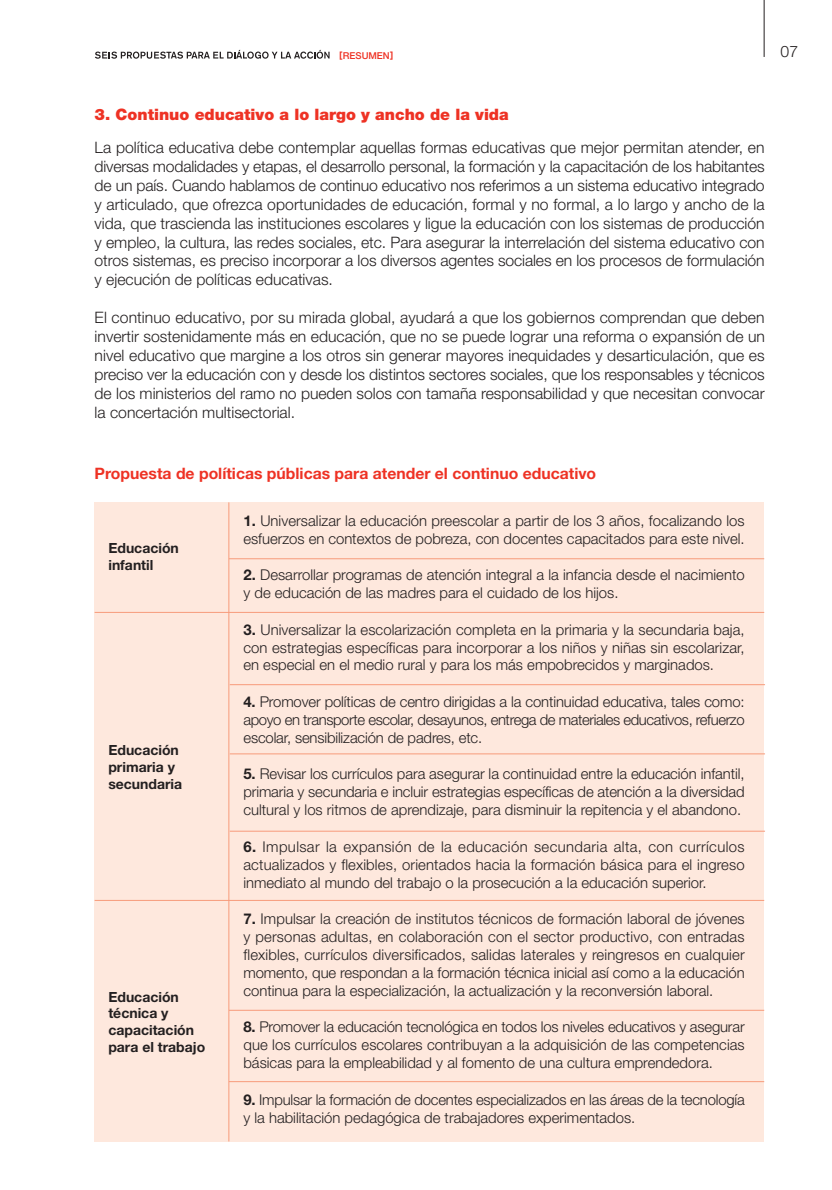
<style>
.page{position:relative;width:832px;height:1190px;background:#fff}
.page>*{position:absolute;margin:0;border:0;box-sizing:border-box;transform-origin:0 0}
.t1{font:300 15.75px/18.9px "Helvetica Neue";color:#231f20;text-align:justify}
.t2{font:700 15.75px "Helvetica Neue";color:#ee3224}
.t3{font:900 15.75px "Helvetica Neue";color:#ee3224}
.t4{font:300 14.88px/17.8px "Helvetica Neue";color:#231f20;text-align:justify}
.t5{font:700 14px/16.8px "Helvetica Neue";color:#231f20}
.t6{font:500 9.45px "Helvetica Neue";color:#ee3224}
.s1{font-family:"DIN";font-weight:700}
.s2{font-weight:700}
</style>
<div class="page">
<div style="left:95px;top:502px;width:669px;height:639px;background:#fee8dd"></div>
<hr style="left:229px;top:1010px;width:535px;height:1px;background:#f79b7b">
<hr style="left:229px;top:1081px;width:535px;height:1px;background:#f79b7b">
<svg style="left:95px;top:50px;width:235px;height:9px"></svg>
<hr style="left:764px;top:0;width:1px;height:57px;background:#231f20">
<hr style="left:228px;top:502px;width:1px;height:639px;background:#f79b7b">
<hr style="left:95px;top:612px;width:669px;height:1px;background:#f79b7b">
<hr style="left:95px;top:900px;width:669px;height:1px;background:#f79b7b">
<hr style="left:229px;top:558px;width:535px;height:1px;background:#f79b7b">
<hr style="left:230px;top:753px;width:535px;height:1px;background:#f79b7b">
<hr style="left:230px;top:684px;width:535px;height:1px;background:#f79b7b">
<hr style="left:230px;top:831px;width:535px;height:1px;background:#f79b7b">
<p class="t6" style="left:339px;top:52px;width:56px"><span class="s1">[</span>RESUMEN<span class="s1">]</span></p>
<p class="t1" style="left:781px;top:43px;width:19px">07</p>
<p class="t3" style="left:95px;top:109px;width:416px">3. Continuo educativo a lo largo y ancho de la vida</p>
<p class="t1" style="left:95px;top:139px;width:672px">La política educativa debe contemplar aquellas formas educativas que mejor permitan atender, en diversas modalidades y etapas, el desarrollo personal, la formación y la capacitación de los habitantes de un país. Cuando hablamos de continuo educativo nos referimos a un sistema educativo integrado y articulado, que ofrezca oportunidades de educación, formal y no formal, a lo largo y ancho de la vida, que trascienda las instituciones escolares y ligue la educación con los sistemas de producción y empleo, la cultura, las redes sociales, etc. Para asegurar la interrelación del sistema educativo con otros sistemas, es preciso incorporar a los diversos agentes sociales en los procesos de formulación y ejecución de políticas educativas.</p>
<p class="t1" style="left:95px;top:310px;width:672px">El continuo educativo, por su mirada global, ayudará a que los gobiernos comprendan que deben invertir sostenidamente más en educación, que no se puede lograr una reforma o expansión de un nivel educativo que margine a los otros sin generar mayores inequidades y desarticulación, que es preciso ver la educación con y desde los distintos sectores sociales, que los responsables y técnicos de los ministerios del ramo no pueden solos con tamaña responsabilidad y que necesitan convocar la concertación multisectorial.</p>
<p class="t2" style="left:95px;top:468px;width:503px">Propuesta de políticas públicas para atender el continuo educativo</p>
<p class="t4" style="left:243px;top:513px;width:503px"><span class="s2">1.</span> Universalizar la educación preescolar a partir de los 3 años, focalizando los esfuerzos en contextos de pobreza, con docentes capacitados para este nivel.</p>
<p class="t4" style="left:243px;top:567px;width:503px"><span class="s2">2.</span> Desarrollar programas de atención integral a la infancia desde el nacimiento y de educación de las madres para el cuidado de los hijos.</p>
<p class="t4" style="left:243px;top:622px;width:503px"><span class="s2">3.</span> Universalizar la escolarización completa en la primaria y la secundaria baja, con estrategias específicas para incorporar a los niños y niñas sin escolarizar, en especial en el medio rural y para los más empobrecidos y marginados.</p>
<p class="t4" style="left:243px;top:694px;width:503px"><span class="s2">4.</span> Promover políticas de centro dirigidas a la continuidad educativa, tales como: apoyo en transporte escolar, desayunos, entrega de materiales educativos, refuerzo escolar, sensibilización de padres, etc.</p>
<p class="t4" style="left:243px;top:766px;width:503px"><span class="s2">5.</span> Revisar los currículos para asegurar la continuidad entre la educación infantil, primaria y secundaria e incluir estrategias específicas de atención a la diversidad cultural y los ritmos de aprendizaje, para disminuir la repitencia y el abandono.</p>
<p class="t4" style="left:243px;top:839px;width:503px"><span class="s2">6.</span> Impulsar la expansión de la educación secundaria alta, con currículos actualizados y flexibles, orientados hacia la formación básica para el ingreso inmediato al mundo del trabajo o la prosecución a la educación superior.</p>
<p class="t4" style="left:243px;top:911px;width:503px"><span class="s2">7.</span> Impulsar la creación de institutos técnicos de formación laboral de jóvenes y personas adultas, en colaboración con el sector productivo, con entradas flexibles, currículos diversificados, salidas laterales y reingresos en cualquier momento, que respondan a la formación técnica inicial así como a la educación continua para la especialización, la actualización y la reconversión laboral.</p>
<p class="t4" style="left:243px;top:1019px;width:503px"><span class="s2">8.</span> Promover la educación tecnológica en todos los niveles educativos y asegurar que los currículos escolares contribuyan a la adquisición de las competencias básicas para la empleabilidad y al fomento de una cultura emprendedora.</p>
<p class="t4" style="left:243px;top:1092px;width:503px"><span class="s2">9.</span> Impulsar la formación de docentes especializados en las áreas de la tecnología y la habilitación pedagógica de trabajadores experimentados.</p>
<p class="t5" style="left:108px;top:541px;width:72px">Educación infantil</p>
<p class="t5" style="left:108px;top:743px;width:75px">Educación primaria y secundaria</p>
<p class="t5" style="left:108px;top:989px;width:98px">Educación técnica y capacitación para el trabajo</p>
</div>
